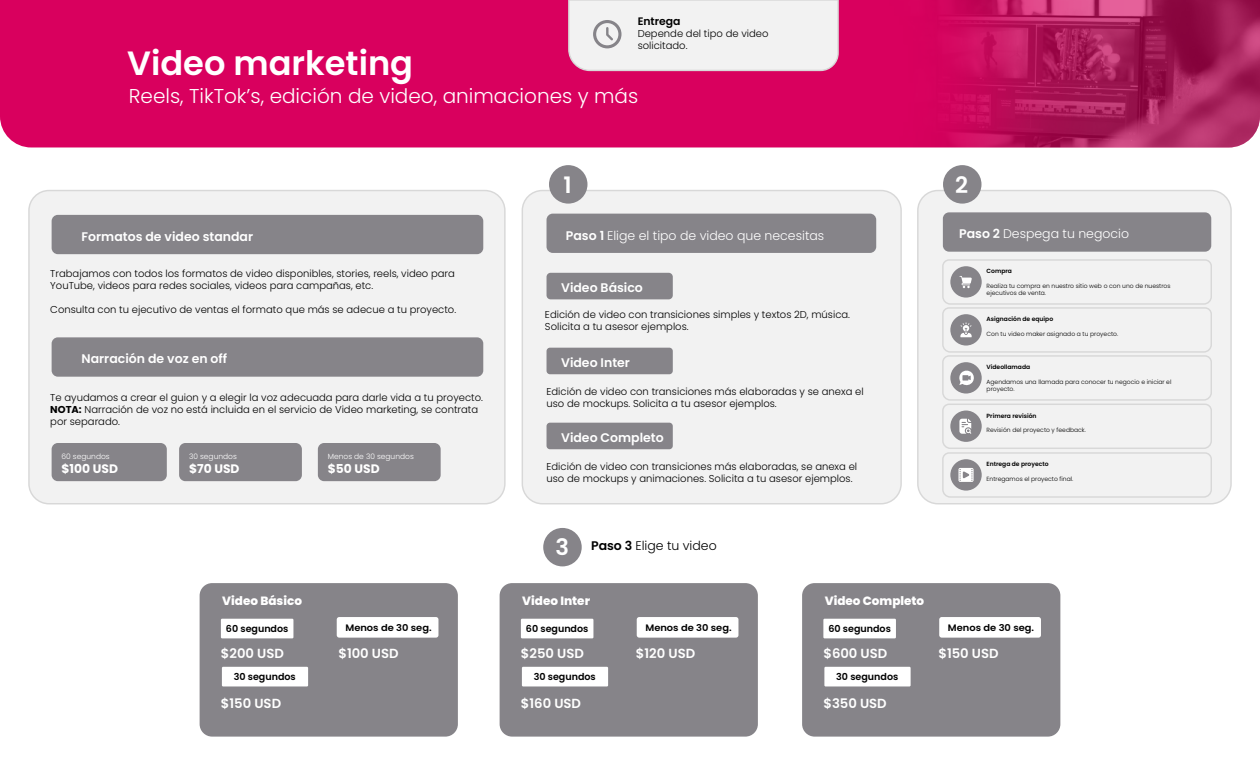
<style>
.page{position:relative;width:1260px;height:765px;background:#fff}
.page>*{position:absolute;margin:0;border:0;box-sizing:border-box;transform-origin:0 0}
.t1{font:600 33.62px "Poppins";color:#fff}
.t2{font:600 22.62px "Poppins";color:#fff}
.t3{font:300 20px "Poppins";color:#fff}
.t4{font:600 13.25px "Poppins";color:#fff}
.t5{font:600 12.5px "Poppins";color:#fff}
.t6{font:300 12.5px "Poppins";color:#fff}
.t7{font:300 12.5px "Poppins";color:#000}
.t8{font:700 12.25px "Poppins";color:#fff}
.t9{font:800 12px "Poppins";color:#fff}
.t10{font:600 10.88px "Poppins";color:#000}
.t11{font:300 10px/12px "Poppins";color:#000}
.t12{font:600 9.5px "Poppins";color:#000}
.t13{font:600 9.38px "Poppins";color:#000;scale:1.06 1}
.t14{font:300 7.5px "Poppins";color:#fff}
.t15{font:300 6px/7.2px "Poppins";color:#000}
.t16{font:600 6px "Poppins";color:#000}
.s1{font-weight:600}
.s2{font-weight:700}
.s3{font-weight:600;font-size:22.62px;color:#fff}
</style>
<div class="page">
<div style="left:0;top:0;width:889px;height:147px;background:#d9005e"></div>
<img style="left:889px;top:0;width:371px;height:147px">
<svg style="left:567px;top:0;width:273px;height:72px"></svg>
<div style="left:543px;top:528px;width:39px;height:38px;background:#868489;border-radius:50%"></div>
<div style="left:200px;top:583px;width:258px;height:154px;background:#868489;border-radius:12px"></div>
<div style="left:221px;top:619px;width:72px;height:19px;background:#fff"></div>
<div style="left:222px;top:667px;width:86px;height:19px;background:#fff"></div>
<div style="left:337px;top:617px;width:101px;height:21px;background:#fff;border-radius:3px"></div>
<div style="left:802px;top:583px;width:258px;height:154px;background:#868489;border-radius:12px"></div>
<div style="left:823px;top:619px;width:73px;height:19px;background:#fff"></div>
<div style="left:824px;top:667px;width:87px;height:19px;background:#fff"></div>
<div style="left:939px;top:617px;width:102px;height:21px;background:#fff;border-radius:3px"></div>
<div style="left:500px;top:583px;width:258px;height:154px;background:#868489;border-radius:12px"></div>
<div style="left:521px;top:619px;width:72px;height:19px;background:#fff"></div>
<div style="left:522px;top:667px;width:86px;height:19px;background:#fff"></div>
<div style="left:637px;top:617px;width:101px;height:21px;background:#fff;border-radius:3px"></div>
<div style="left:522px;top:191px;width:379px;height:313px;background:#f2f2f2;border-radius:20px"></div>
<div style="left:522px;top:190px;width:380px;height:314px;border:1px solid #d8d8d8;border-radius:20px"></div>
<div style="left:547px;top:214px;width:329px;height:39px;background:#868489;border-radius:6px"></div>
<div style="left:547px;top:423px;width:126px;height:26px;background:#868489;border-radius:3px"></div>
<div style="left:547px;top:348px;width:126px;height:26px;background:#868489;border-radius:3px"></div>
<div style="left:547px;top:273px;width:126px;height:26px;background:#868489;border-radius:4px"></div>
<div style="left:549px;top:165px;width:38px;height:39px;background:#868489;border-radius:50%"></div>
<div style="left:29px;top:191px;width:476px;height:313px;background:#f2f2f2;border-radius:20px"></div>
<div style="left:52px;top:337px;width:431px;height:40px;background:#868489;border-radius:6px"></div>
<div style="left:52px;top:215px;width:431px;height:39px;background:#868489;border-radius:6px"></div>
<div style="left:318px;top:443px;width:123px;height:38px;background:#868489;border-radius:6px"></div>
<div style="left:179px;top:443px;width:123px;height:38px;background:#868489;border-radius:6px"></div>
<div style="left:52px;top:443px;width:115px;height:38px;background:#868489;border-radius:6px"></div>
<div style="left:918px;top:191px;width:313px;height:313px;background:#f2f2f2;border-radius:20px"></div>
<div style="left:917px;top:190px;width:315px;height:314px;border:1px solid #d8d8d8;border-radius:20px"></div>
<div style="left:943px;top:212px;width:268px;height:40px;background:#868489;border-radius:6px"></div>
<div style="left:943px;top:165px;width:39px;height:39px;background:#868489;border-radius:50%"></div>
<svg style="left:942px;top:259px;width:270px;height:239px"></svg>
<p class="t10" style="left:638px;top:15px;width:44px">Entrega</p>
<p class="t11" style="left:638px;top:28px;width:132px">Depende del tipo de video solicitado.</p>
<h1 class="t1" style="left:127px;top:43px;width:287px">Video marketing</h1>
<h3 class="t3" style="left:129px;top:84px;width:511px">Reels, TikTok’s, edición de video, animaciones y más</h3>
<h2 class="t2" style="left:564px;top:172px;width:10px">1</h2>
<h2 class="t2" style="left:955px;top:172px;width:15px">2</h2>
<p class="t5" style="left:82px;top:229px;width:173px">Formatos de video standar</p>
<p class="t6" style="left:566px;top:228px;width:260px"><span class="s1">Paso 1</span> Elige el tipo de video que necesitas</p>
<p class="t6" style="left:959px;top:227px;width:171px"><span class="s1">Paso 2</span> Despega tu negocio</p>
<p class="t11" style="left:50px;top:267px;width:406px">Trabajamos con todos los formatos de video disponibles, stories, reels, video para<br>YouTube, videos para redes sociales, videos para campañas, etc.</p>
<p class="t11" style="left:50px;top:303px;width:407px">Consulta con tu ejecutivo de ventas el formato que más se adecue a tu proyecto.</p>
<p class="t5" style="left:561px;top:281px;width:83px">Video Básico</p>
<p class="t11" style="left:545px;top:309px;width:307px">Edición de video con transiciones simples y textos 2D, música.<br>Solicita a tu asesor ejemplos.</p>
<p class="t16" style="left:987px;top:268px;width:27px">Compra</p>
<p class="t15" style="left:987px;top:282px;width:185px">Realiza tu compra en nuestro sitio web o con uno de nuestros ejecutivos de venta.</p>
<p class="t16" style="left:987px;top:316px;width:68px">Asignación de equipo</p>
<p class="t15" style="left:987px;top:330px;width:133px">Con tu video maker asignado a tu proyecto.</p>
<p class="t5" style="left:82px;top:352px;width:147px">Narración de voz en off</p>
<p class="t11" style="left:50px;top:391px;width:434px">Te ayudamos a crear el guion y a elegir la voz adecuada para darle vida a tu proyecto.<br><span class="s2">NOTA:</span> Narración de voz no está incluida en el servicio de Video marketing, se contrata por separado.</p>
<p class="t5" style="left:561px;top:355px;width:70px">Video Inter</p>
<p class="t11" style="left:547px;top:385px;width:319px">Edición de video con transiciones más elaboradas y se anexa el uso de mockups. Solicita a tu asesor ejemplos.</p>
<p class="t5" style="left:561px;top:430px;width:104px">Video Completo</p>
<p class="t16" style="left:987px;top:364px;width:45px">Videollamada</p>
<p class="t15" style="left:987px;top:378px;width:186px">Agendamos una llamada para conocer tu negocio e iniciar el proyecto.</p>
<p class="t16" style="left:987px;top:412px;width:51px">Primera revisión</p>
<p class="t15" style="left:987px;top:426px;width:101px">Revisión del proyecto y feedback.</p>
<p class="t14" style="left:62px;top:452px;width:50px">60 segundos</p>
<p class="t8" style="left:62px;top:462px;width:58px">$100 USD</p>
<p class="t14" style="left:189px;top:452px;width:49px">30 segundos</p>
<p class="t8" style="left:189px;top:462px;width:52px">$70 USD</p>
<p class="t14" style="left:328px;top:452px;width:88px">Menos de 30 segundos</p>
<p class="t8" style="left:328px;top:462px;width:53px">$50 USD</p>
<p class="t11" style="left:547px;top:460px;width:312px">Edición de video con transiciones más elaboradas, se anexa el uso de mockups y animaciones. Solicita a tu asesor ejemplos.</p>
<p class="t16" style="left:987px;top:461px;width:64px">Entrega de proyecto</p>
<p class="t15" style="left:987px;top:475px;width:88px">Entregamos el proyecto final.</p>
<p class="t7" style="left:555px;top:539px;width:163px"><span class="s3">3</span> <span class="s1">Paso 3</span> Elige tu video</p>
<p class="t9" style="left:222px;top:594px;width:81px">Video Básico</p>
<p class="t9" style="left:522px;top:594px;width:69px">Video Inter</p>
<p class="t9" style="left:825px;top:594px;width:101px">Video Completo</p>
<p class="t12" style="left:226px;top:623px;width:64px">60 segundos</p>
<p class="t12" style="left:234px;top:672px;width:64px">30 segundos</p>
<h3 class="t4" style="left:221px;top:646px;width:65px">$200 USD</h3>
<p class="t13" style="left:345px;top:623px;width:83px">Menos de 30 seg.</p>
<h3 class="t4" style="left:338px;top:646px;width:62px">$100 USD</h3>
<p class="t12" style="left:526px;top:623px;width:64px">60 segundos</p>
<p class="t12" style="left:534px;top:672px;width:64px">30 segundos</p>
<h3 class="t4" style="left:521px;top:646px;width:65px">$250 USD</h3>
<p class="t13" style="left:645px;top:623px;width:83px">Menos de 30 seg.</p>
<h3 class="t4" style="left:636px;top:646px;width:61px">$120 USD</h3>
<p class="t12" style="left:828px;top:623px;width:64px">60 segundos</p>
<p class="t12" style="left:836px;top:672px;width:64px">30 segundos</p>
<h3 class="t4" style="left:823px;top:646px;width:65px">$600 USD</h3>
<p class="t13" style="left:948px;top:623px;width:83px">Menos de 30 seg.</p>
<h3 class="t4" style="left:938px;top:646px;width:62px">$150 USD</h3>
<h3 class="t4" style="left:221px;top:695px;width:62px">$150 USD</h3>
<h3 class="t4" style="left:521px;top:695px;width:62px">$160 USD</h3>
<h3 class="t4" style="left:823px;top:695px;width:65px">$350 USD</h3>
</div>
